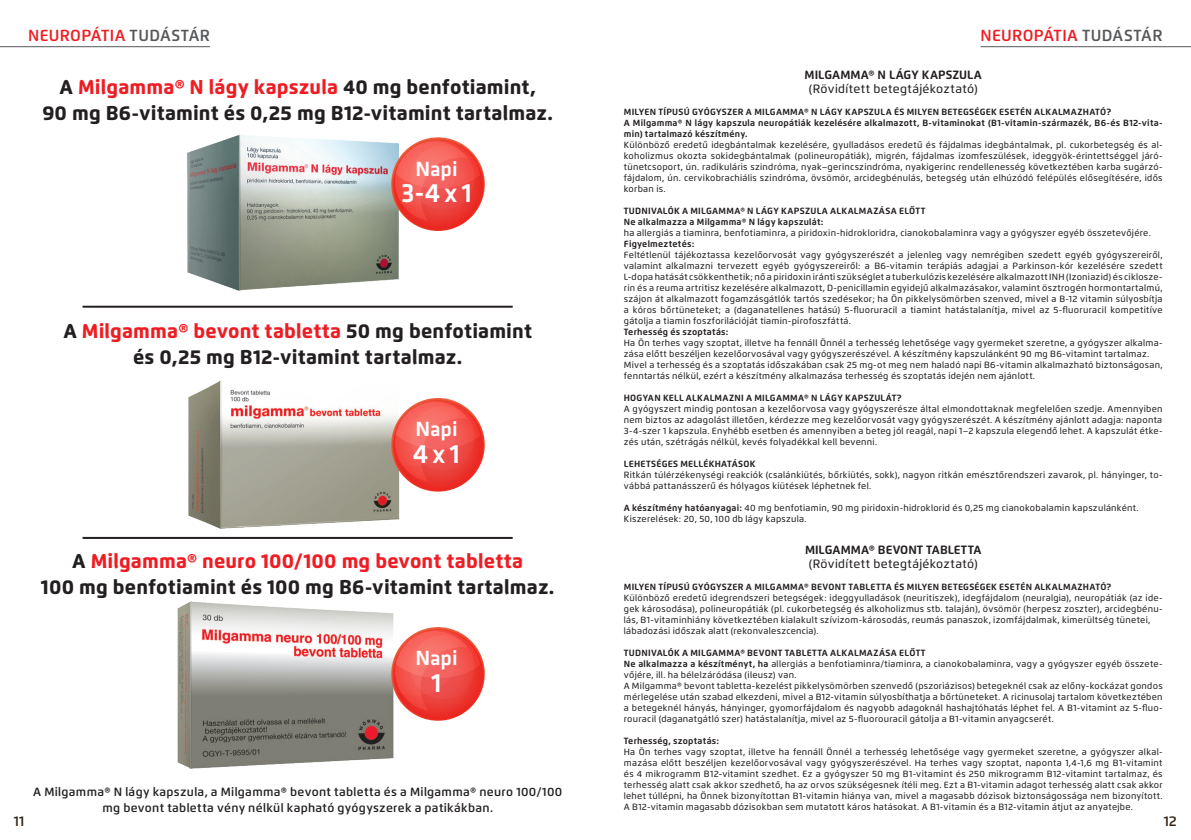
<style>
.page{position:relative;width:1191px;height:840px;background:#fff}
.page>*{position:absolute;margin:0;border:0;box-sizing:border-box;transform-origin:0 0}
.t1{font:500 27.4px "Klavika";letter-spacing:.15em;color:#fff}
.t2{font:500 21.4px "Klavika";color:#fff}
.t3{font:800 20px "Flexo";letter-spacing:.01em;color:#231f20}
.t4{font:800 20px "Flexo";letter-spacing:.005em;color:#ee1d23}
.t5{font:600 16px "Flexo";letter-spacing:.02em;color:#ee1d23}
.t6{font:600 14px "Flexo";color:#382211}
.t7{font:600 12px/16px "Flexo";letter-spacing:.025em;color:#231f20;text-align:center}
.t8{font:500 12px "Flexo";letter-spacing:.03em;color:#231f20}
.t9{font:700 12px "Flexo";letter-spacing:.005em;color:#231f20}
.t10{font:500 9px/11px "Flexo";letter-spacing:.03em;color:#231f20}
.t11{font:700 9px/11px "Flexo";letter-spacing:.03em;color:#231f20}
.s1{color:#57585a}
.s2{font-weight:700}
.s3{color:#231f20}
</style>
<div class="page">
<img style="left:82px;top:380px;width:386px;height:159px">
<hr style="left:0;top:46px;width:210px;height:1px;background:#57585a">
<hr style="left:980px;top:46px;width:211px;height:1px;background:#57585a">
<img style="left:187px;top:134px;width:212px;height:157px">
<img style="left:177px;top:601px;width:218px;height:168px">
<svg style="left:391px;top:137px;width:94px;height:94px"></svg>
<svg style="left:395px;top:140px;width:87px;height:89px"></svg>
<svg style="left:411px;top:145px;width:64px;height:64px;background:#f25e59"></svg>
<hr style="left:83px;top:305px;width:430px;height:2px;background:#231f20">
<hr style="left:83px;top:536px;width:430px;height:2px;background:#231f20">
<svg style="left:391px;top:626px;width:94px;height:94px"></svg>
<svg style="left:395px;top:629px;width:87px;height:89px"></svg>
<svg style="left:411px;top:635px;width:64px;height:64px;background:#f25e59"></svg>
<svg style="left:391px;top:398px;width:94px;height:93px"></svg>
<svg style="left:395px;top:400px;width:87px;height:89px"></svg>
<svg style="left:411px;top:406px;width:64px;height:64px;background:#f25e59"></svg>
<p class="t5" style="left:28px;top:26px;width:183px">NEUROPÁTIA <span class="s1">TUDÁSTÁR</span></p>
<p class="t5" style="left:980px;top:26px;width:183px">NEUROPÁTIA <span class="s1">TUDÁSTÁR</span></p>
<p class="t9" style="left:804px;top:67px;width:179px">MILGAMMA® N LÁGY KAPSZULA</p>
<p class="t8" style="left:808px;top:81px;width:171px">(Rövidített betegtájékoztató)</p>
<p class="t11" style="left:624px;top:106px;width:489px">MILYEN TÍPUSÚ GYÓGYSZER A MILGAMMA® N LÁGY KAPSZULA ÉS MILYEN BETEGSÉGEK ESETÉN ALKALMAZHATÓ?</p>
<p class="t11" style="left:624px;top:117px;width:540px">A Milgamma® N lágy kapszula neuropátiák kezelésére alkalmazott, B-vitaminokat (B1-vitamin-származék, B6-és B12-vita&shy;min) tartalmazó készítmény.</p>
<p class="t10" style="left:624px;top:139px;width:540px;text-align:justify">Különböző eredetű idegbántalmak kezelésére, gyulladásos eredetű és fájdalmas idegbántalmak, pl. cukorbetegség és al&shy;koholizmus okozta sokidegbántalmak (polineuropátiák), migrén, fájdalmas izomfeszülések, ideggyök-érintettséggel járó&shy;tünetcsoport, ún. radikuláris szindróma, nyak–gerincszindróma, nyakigerinc rendellenesség következtében karba sugárzó&shy;fájdalom, ún. cervikobrachiális szindróma, övsömör, arcidegbénulás, betegség után elhúzódó felépülés elősegítésére, idős korban is.</p>
<p class="t11" style="left:624px;top:205px;width:303px">TUDNIVALÓK A MILGAMMA® N LÁGY KAPSZULA ALKALMAZÁSA ELŐTT</p>
<p class="t11" style="left:624px;top:216px;width:201px">Ne alkalmazza a Milgamma® N lágy kapszulát:</p>
<p class="t10" style="left:624px;top:227px;width:528px">ha allergiás a tiaminra, benfotiaminra, a piridoxin-hidrokloridra, cianokobalaminra vagy a gyógyszer egyéb összetevőjére.</p>
<p class="t11" style="left:624px;top:238px;width:72px">Figyelmeztetés:</p>
<p class="t10" style="left:624px;top:249px;width:540px;text-align:justify">Feltétlenül tájékoztassa kezelőorvosát vagy gyógyszerészét a jelenleg vagy nemrégiben szedett egyéb gyógyszereiről, valamint alkalmazni tervezett egyéb gyógyszereiről: a B6-vitamin terápiás adagjai a Parkinson-kór kezelésére szedett L-dopa hatását csökkenthetik; nő a piridoxin iránti szükséglet a tuberkulózis kezelésére alkalmazott INH (Izoniazid) és ciklosze&shy;rin és a reuma artritisz kezelésére alkalmazott, D-penicillamin egyidejű alkalmazásakor, valamint ösztrogén hormontartalmú, szájon át alkalmazott fogamzásgátlók tartós szedésekor; ha Ön pikkelysömörben szenved, mivel a B-12 vitamin súlyosbítja a kóros bőrtüneteket; a (daganatellenes hatású) 5-fluoruracil a tiamint hatástalanítja, mivel az 5-fluoruracil kompetitíve gátolja a tiamin foszforilációját tiamin-pirofoszfáttá.</p>
<p class="t11" style="left:624px;top:326px;width:106px">Terhesség és szoptatás:</p>
<p class="t10" style="left:624px;top:337px;width:540px">Ha Ön terhes vagy szoptat, illetve ha fennáll Önnél a terhesség lehetősége vagy gyermeket szeretne, a gyógyszer alkalma&shy;zása előtt beszéljen kezelőorvosával vagy gyógyszerészével. A készítmény kapszulánként 90 mg B6-vitamint tartalmaz.</p>
<p class="t10" style="left:624px;top:359px;width:540px">Mivel a terhesség és a szoptatás időszakában csak 25 mg-ot meg nem haladó napi B6-vitamin alkalmazható biztonságosan,</p>
<p class="t10" style="left:624px;top:370px;width:413px">fenntartás nélkül, ezért a készítmény alkalmazása terhesség és szoptatás idején nem ajánlott.</p>
<p class="t11" style="left:624px;top:392px;width:279px">HOGYAN KELL ALKALMAZNI A MILGAMMA® N LÁGY KAPSZULÁT?</p>
<p class="t10" style="left:624px;top:403px;width:540px">A gyógyszert mindig pontosan a kezelőorvosa vagy gyógyszerésze által elmondottaknak megfelelően szedje. Amennyiben nem biztos az adagolást illetően, kérdezze meg kezelőorvosát vagy gyógyszerészét. A készítmény ajánlott adagja: naponta</p>
<p class="t10" style="left:624px;top:425px;width:540px">3-4-szer 1 kapszula. Enyhébb esetben és amennyiben a beteg jól reagál, napi 1–2 kapszula elegendő lehet. A kapszulát étke&shy;zés után, szétrágás nélkül, kevés folyadékkal kell bevenni.</p>
<p class="t11" style="left:624px;top:458px;width:133px">LEHETSÉGES MELLÉKHATÁSOK</p>
<p class="t10" style="left:624px;top:469px;width:540px">Ritkán túlérzékenységi reakciók (csalánkiütés, bőrkiütés, sokk), nagyon ritkán emésztőrendszeri zavarok, pl. hányinger, to&shy;vábbá pattanásszerű és hólyagos kiütések léphetnek fel.</p>
<p class="t10" style="left:624px;top:502px;width:516px"><span class="s2">A készítmény hatóanyagai:</span> 40 mg benfotiamin, 90 mg piridoxin-hidroklorid és 0,25 mg cianokobalamin kapszulánként.</p>
<p class="t10" style="left:624px;top:513px;width:184px">Kiszerelések: 20, 50, 100 db lágy kapszula.</p>
<p class="t9" style="left:805px;top:542px;width:178px">MILGAMMA® BEVONT TABLETTA</p>
<p class="t8" style="left:808px;top:556px;width:171px">(Rövidített betegtájékoztató)</p>
<p class="t11" style="left:624px;top:580px;width:489px">MILYEN TÍPUSÚ GYÓGYSZER A MILGAMMA® BEVONT TABLETTA ÉS MILYEN BETEGSÉGEK ESETÉN ALKALMAZHATÓ?</p>
<p class="t10" style="left:624px;top:591px;width:540px;text-align:justify">Különböző eredetű idegrendszeri betegségek: ideggyulladások (neuritiszek), idegfájdalom (neuralgia), neuropátiák (az ide&shy;gek károsodása), polineuropátiák (pl. cukorbetegség és alkoholizmus stb. talaján), övsömör (herpesz zoszter), arcidegbénu&shy;lás, B1-vitaminhiány következtében kialakult szívizom-károsodás, reumás panaszok, izomfájdalmak, kimerültség tünetei,</p>
<p class="t10" style="left:624px;top:624px;width:196px">lábadozási időszak alatt (rekonvaleszcencia).</p>
<p class="t11" style="left:624px;top:646px;width:303px">TUDNIVALÓK A MILGAMMA® BEVONT TABLETTA ALKALMAZÁSA ELŐTT</p>
<p class="t10" style="left:624px;top:657px;width:540px"><span class="s2">Ne alkalmazza a készítményt, ha</span> allergiás a benfotiaminra/tiaminra, a cianokobalaminra, vagy a gyógyszer egyéb összete&shy;vőjére, ill. ha bélelzáródása (ileusz) van.</p>
<p class="t10" style="left:624px;top:679px;width:540px">A Milgamma® bevont tabletta-kezelést pikkelysömörben szenvedő (pszoriázisos) betegeknél csak az előny-kockázat gondos</p>
<p class="t10" style="left:624px;top:690px;width:540px">mérlegelése után szabad elkezdeni, mivel a B12-vitamin súlyosbíthatja a bőrtüneteket. A ricinusolaj tartalom következtében</p>
<p class="t10" style="left:624px;top:701px;width:540px">a betegeknél hányás, hányinger, gyomorfájdalom és nagyobb adagoknál hashajtóhatás léphet fel. A B1-vitamint az 5-fluo&shy;rouracil (daganatgátló szer) hatástalanítja, mivel az 5-fluorouracil gátolja a B1-vitamin anyagcserét.</p>
<p class="t11" style="left:624px;top:734px;width:97px">Terhesség, szoptatás:</p>
<p class="t10" style="left:624px;top:745px;width:540px;text-align:justify">Ha Ön terhes vagy szoptat, illetve ha fennáll Önnél a terhesség lehetősége vagy gyermeket szeretne, a gyógyszer alkal&shy;mazása előtt beszéljen kezelőorvosával vagy gyógyszerészével. Ha terhes vagy szoptat, naponta 1,4-1,6 mg B1-vitamint és 4 mikrogramm B12-vitamint szedhet. Ez a gyógyszer 50 mg B1-vitamint és 250 mikrogramm B12-vitamint tartalmaz, és terhesség alatt csak akkor szedhető, ha az orvos szükségesnek ítéli meg. Ezt a B1-vitamin adagot terhesség alatt csak akkor lehet túllépni, ha Önnek bizonyítottan B1-vitamin hiánya van, mivel a magasabb dózisok biztonságossága nem bizonyított.<br>A B12-vitamin magasabb dózisokban sem mutatott káros hatásokat. A B1-vitamin és a B12-vitamin átjut az anyatejbe.</p>
<p class="t4" style="left:60px;top:75px;width:478px"><span class="s3">A</span> Milgamma® N lágy kapszula <span class="s3">40 mg benfotiamint,</span></p>
<p class="t3" style="left:42px;top:101px;width:512px">90 mg B6-vitamint és 0,25 mg B12-vitamint tartalmaz.</p>
<p class="t2" style="left:415px;top:157px;width:44px">Napi</p>
<p class="t1" style="left:401px;top:178px;width:72px">3-4x1</p>
<p class="t4" style="left:63px;top:318px;width:470px"><span class="s3">A</span> Milgamma® bevont tabletta <span class="s3">50 mg benfotiamint</span></p>
<p class="t3" style="left:133px;top:344px;width:331px">és 0,25 mg B12-vitamint tartalmaz.</p>
<p class="t2" style="left:415px;top:417px;width:44px">Napi</p>
<p class="t1" style="left:413px;top:438px;width:49px">4x1</p>
<p class="t4" style="left:72px;top:548px;width:452px"><span class="s3">A</span> Milgamma® neuro 100/100 mg bevont tabletta</p>
<p class="t3" style="left:41px;top:574px;width:515px">100 mg benfotiamint és 100 mg B6-vitamint tartalmaz.</p>
<p class="t2" style="left:415px;top:646px;width:44px">Napi</p>
<p class="t1" style="left:431px;top:667px;width:12px">1</p>
<p class="t7" style="left:33px;top:782px;width:530px">A Milgamma® N lágy kapszula, a Milgamma® bevont tabletta és a Milgamma® neuro 100/100 mg bevont tabletta vény nélkül kapható gyógyszerek a patikákban.</p>
<p class="t6" style="left:14px;top:811px;width:12px">11</p>
<p class="t6" style="left:1163px;top:811px;width:15px">12</p>
</div>
